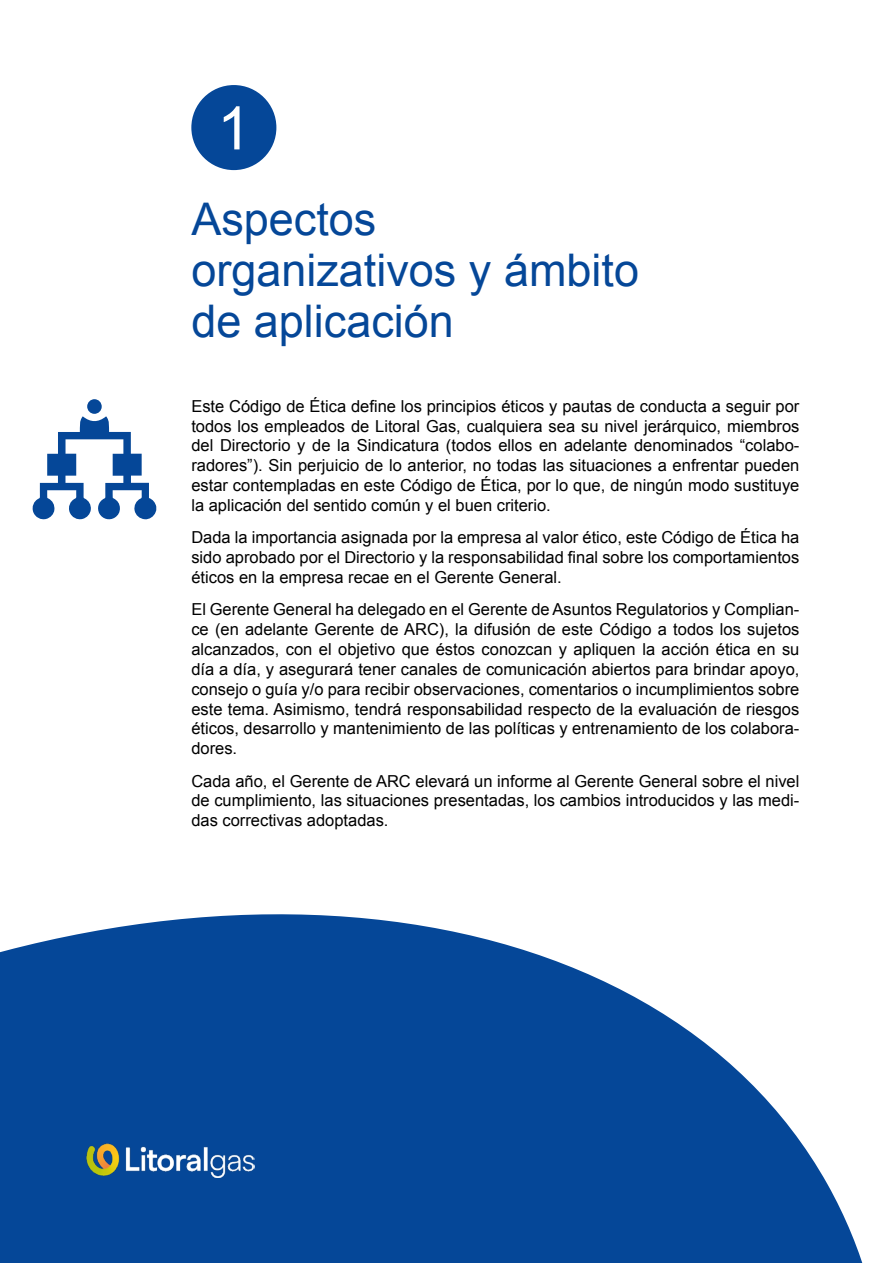
<style>
.page{position:relative;width:893px;height:1263px;background:#fff}
.page>*{position:absolute;margin:0;border:0;box-sizing:border-box;transform-origin:0 0}
.t1{font:60px "Arial";color:#fff}
.t2{font:45px/51px "Arial";color:#054798}
.t3{font:16.5px/19.8px "Arial";color:#000;text-align:justify}
</style>
<div class="page">
<svg style="left:0;top:914px;width:863px;height:349px;fill:#054798"></svg>
<div style="left:191px;top:85px;width:85px;height:85px;background:#054798;border-radius:50%"></div>
<svg style="left:32px;top:416px;width:124px;height:104px"></svg>
<div style="left:87px;top:399px;width:15px;height:15px;background:#054798;border-radius:50%"></div>
<img style="left:85px;top:1144px;width:170px;height:34px">
<h1 class="t1" style="left:217px;top:89px;width:35px">1</h1>
<h2 class="t2" style="left:191px;top:194px;width:449px">Aspectos organizativos y ámbito de aplicación</h2>
<p class="t3" style="left:191px;top:396px;width:610px">Este Código de Ética define los principios éticos y pautas de conducta a seguir por todos los empleados de Litoral Gas, cualquiera sea su nivel jerárquico, miembros del Directorio y de la Sindicatura (todos ellos en adelante denominados “colabo&shy;radores”). Sin perjuicio de lo anterior, no todas las situaciones a enfrentar pueden estar contempladas en este Código de Ética, por lo que, de ningún modo sustituye la aplicación del sentido común y el buen criterio.</p>
<p class="t3" style="left:191px;top:528px;width:610px">Dada la importancia asignada por la empresa al valor ético, este Código de Ética ha sido aprobado por el Directorio y la responsabilidad final sobre los comportamientos éticos en la empresa recae en el Gerente General.</p>
<p class="t3" style="left:191px;top:600px;width:610px">El Gerente General ha delegado en el Gerente de Asuntos Regulatorios y Complian&shy;ce (en adelante Gerente de ARC), la difusión de este Código a todos los sujetos alcanzados, con el objetivo que éstos conozcan y apliquen la acción ética en su día a día, y asegurará tener canales de comunicación abiertos para brindar apoyo, consejo o guía y/o para recibir observaciones, comentarios o incumplimientos sobre este tema. Asimismo, tendrá responsabilidad respecto de la evaluación de riesgos éticos, desarrollo y mantenimiento de las políticas y entrenamiento de los colabora&shy;dores.</p>
<p class="t3" style="left:191px;top:771px;width:610px">Cada año, el Gerente de ARC elevará un informe al Gerente General sobre el nivel de cumplimiento, las situaciones presentadas, los cambios introducidos y las medi&shy;das correctivas adoptadas.</p>
</div>
